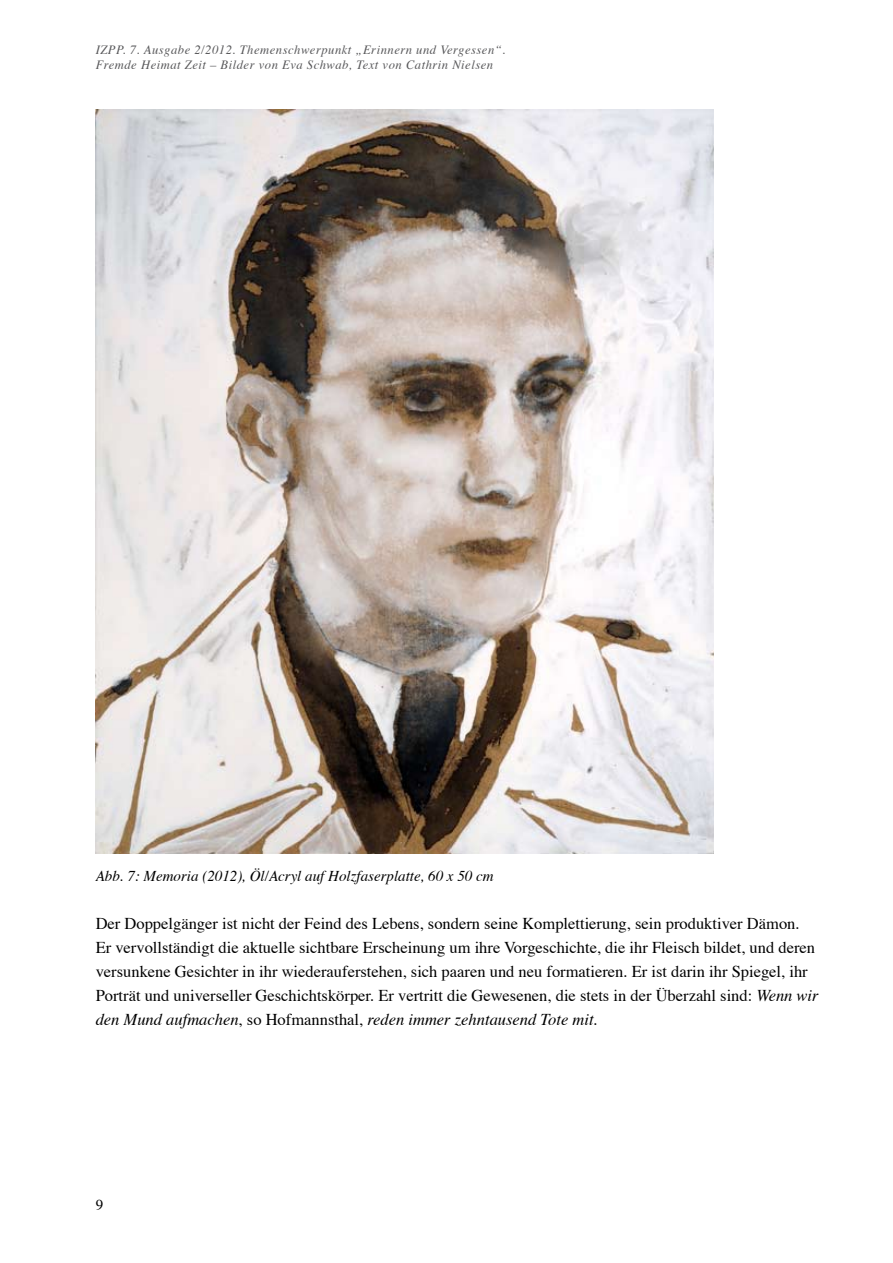
<style>
.page{position:relative;width:893px;height:1263px;background:#fff}
.page>*{position:absolute;margin:0;border:0;box-sizing:border-box;transform-origin:0 0}
.t1{font:16.5px/24px "Times";color:#000}
.t2{font:italic 15px "Times";color:#000}
.t3{font:15px "Times";color:#000}
.t4{font:italic 12.6px/15px "Times";letter-spacing:.04em;color:#58585a}
.s1{font-style:italic}
</style>
<div class="page">
<img style="left:96px;top:109px;width:617px;height:744px">
<p class="t4" style="left:96px;top:41px;width:411px">IZPP. 7. Ausgabe 2/2012. Themenschwerpunkt „Erinnern und Vergessen“.<br>Fremde Heimat Zeit – Bilder von Eva Schwab, Text von Cathrin Nielsen</p>
<p class="t2" style="left:96px;top:862px;width:399px">Abb. 7: Memoria (2012), Öl/Acryl auf Holzfaserplatte, 60 x 50 cm</p>
<p class="t1" style="left:96px;top:910px;width:724px">Der Doppelgänger ist nicht der Feind des Lebens, sondern seine Komplettierung, sein produktiver Dämon.<br>Er vervollständigt die aktuelle sichtbare Erscheinung um ihre Vorgeschichte, die ihr Fleisch bildet, und deren versunkene Gesichter in ihr wiederauferstehen, sich paaren und neu formatieren. Er ist darin ihr Spiegel, ihr Porträt und universeller Geschichtskörper. Er vertritt die Gewesenen, die stets in der Überzahl sind: <span class="s1">Wenn wir den Mund aufmachen</span>, so Hofmannsthal, <span class="s1">reden immer zehntausend Tote mit</span>.</p>
<p class="t3" style="left:96px;top:1191px;width:9px">9</p>
</div>
